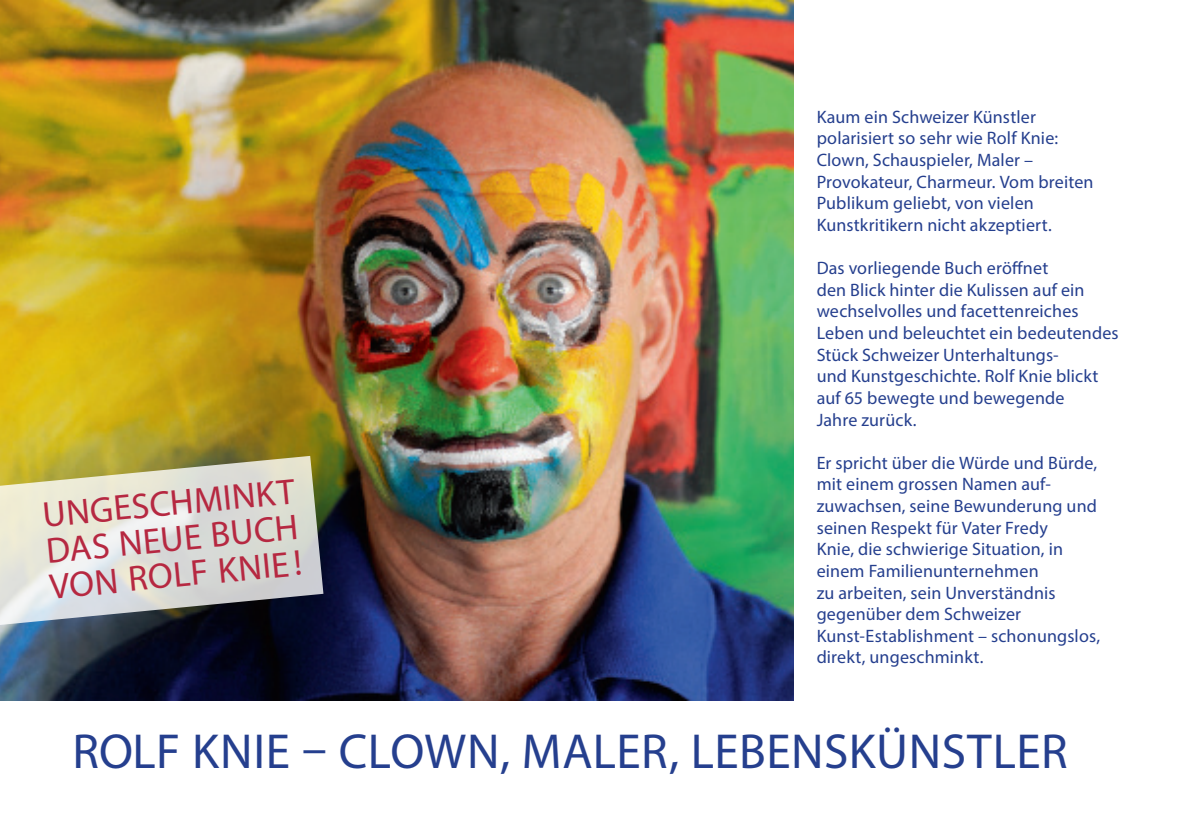
<style>
.page{position:relative;width:1191px;height:840px;background:#fff}
.page>*{position:absolute;margin:0;border:0;box-sizing:border-box;transform-origin:0 0}
.t1{font:49.4px "Myriad Pro";letter-spacing:.01em;color:#253f8e}
.t2{font:36px/36px "Myriad Pro";color:#b62841;text-align:justify}
.Grundtext_Optima{font:18px/21.6px "Myriad Pro";letter-spacing:.01em;color:#253f8e}
</style>
<div class="page">
<img style="left:0;top:0;width:794px;height:700px">
<svg style="left:0;top:455px;width:323px;height:180px;background:#bcbdb1"></svg>
<p class="t2" style="left:41px;top:495px;width:256px;rotate:-5deg">UNGESCHMINKT DAS NEUE BUCH VON ROLF KNIE !</p>
<p class="Grundtext_Optima" style="left:816px;top:106px;width:278px">Kaum ein Schweizer Künstler polarisiert so sehr wie Rolf Knie:<br>Clown, Schauspieler, Maler –<br>Provokateur, Charmeur. Vom breiten<br>Publikum geliebt, von vielen<br>Kunstkritikern nicht akzeptiert.</p>
<p class="Grundtext_Optima" style="left:816px;top:257px;width:303px">Das vorliegende Buch eröffnet<br>den Blick hinter die Kulissen auf ein wechselvolles und facettenreiches<br>Leben und beleuchtet ein bedeutendes<br>Stück Schweizer Unterhaltungs-<br>und Kunstgeschichte. Rolf Knie blickt auf 65 bewegte und bewegende<br>Jahre zurück.</p>
<p class="Grundtext_Optima" style="left:816px;top:451px;width:285px">Er spricht über die Würde und Bürde, mit einem grossen Namen auf&shy;zuwachsen, seine Bewunderung und seinen Respekt für Vater Fredy<br>Knie, die schwierige Situation, in einem Familienunternehmen<br>zu arbeiten, sein Unverständnis gegenüber dem Schweizer<br>Kunst-Establishment – schonungslos, direkt, ungeschminkt.</p>
<p class="t1" style="left:72px;top:720px;width:996px">ROLF KNIE – CLOWN, MALER, LEBENSKÜNSTLER</p>
</div>
